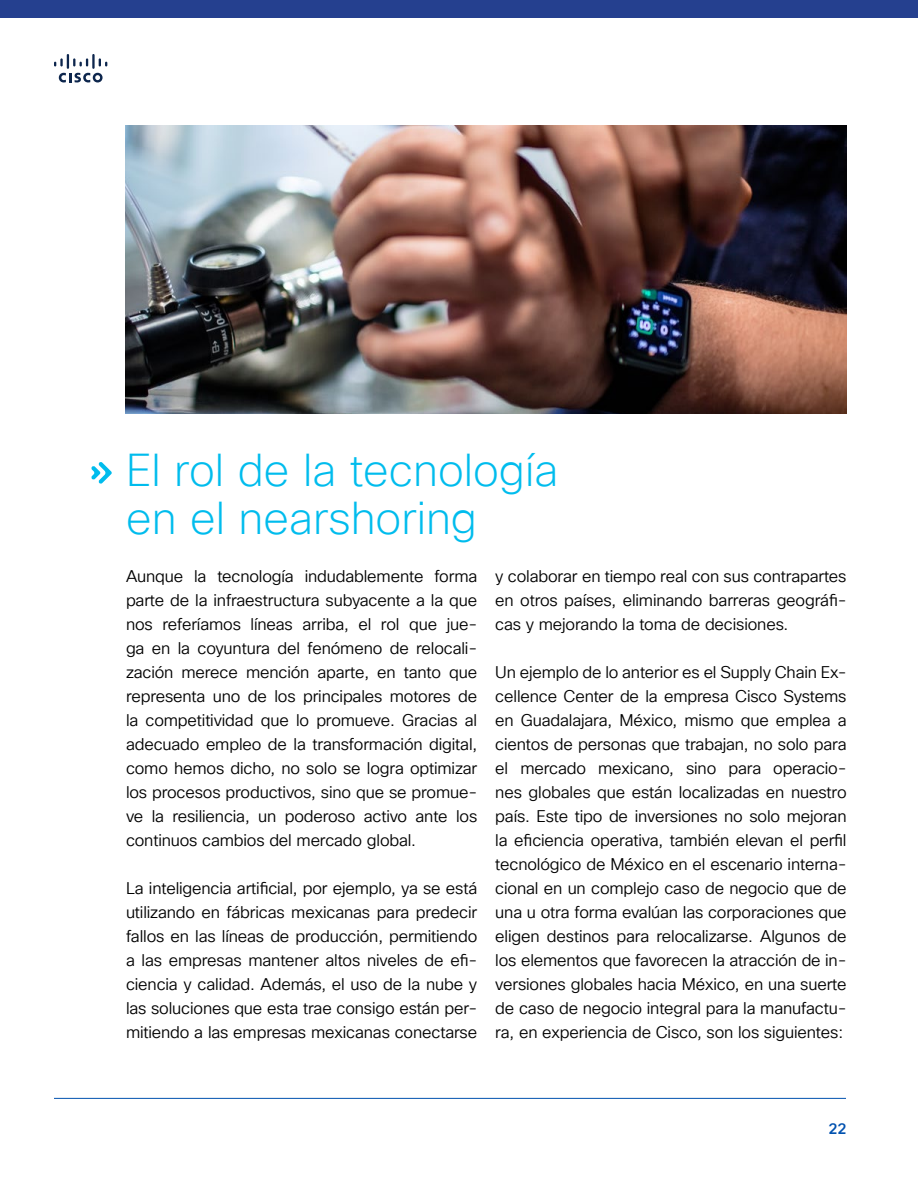
<style>
.page{position:relative;width:918px;height:1188px;background:#fff}
.page>*{position:absolute;margin:0;border:0;box-sizing:border-box;transform-origin:0 0}
.t1{font:200 45px/48px "Cisco Sans TT";color:#00bced}
.t2{font:16.5px/24px "Cisco Sans TT Light";letter-spacing:-.01em;color:#000;text-align:justify}
.t3{font:500 15px "Cisco Sans TT";color:#0051af}
</style>
<div class="page">
<svg style="left:54px;top:54px;width:53px;height:29px"></svg>
<hr style="left:54px;top:1098px;width:792px;height:1px;background:#0051af">
<div style="left:0;top:0;width:918px;height:18px;background:#25408f"></div>
<svg style="left:91px;top:462px;width:21px;height:22px"></svg>
<img style="left:126px;top:125px;width:721px;height:289px">
<p class="t1" style="left:126px;top:446px;width:434px">El rol de la tecnología en el nearshoring</p>
<p class="t2" style="left:126px;top:565px;width:353px">Aunque la tecnología indudablemente forma parte de la infraestructura subyacente a la que nos referíamos líneas arriba, el rol que jue&shy;ga en la coyuntura del fenómeno de relocali&shy;zación merece mención aparte, en tanto que representa uno de los principales motores de la competitividad que lo promueve. Gracias al adecuado empleo de la transformación digital, como hemos dicho, no solo se logra optimizar los procesos productivos, sino que se promue&shy;ve la resiliencia, un poderoso activo ante los continuos cambios del mercado global.</p>
<p class="t2" style="left:126px;top:877px;width:353px">La inteligencia artificial, por ejemplo, ya se está utilizando en fábricas mexicanas para predecir fallos en las líneas de producción, permitiendo a las empresas mantener altos niveles de efi&shy;ciencia y calidad. Además, el uso de la nube y las soluciones que esta trae consigo están per&shy;mitiendo a las empresas mexicanas conectarse</p>
<p class="t2" style="left:495px;top:565px;width:353px">y colaborar en tiempo real con sus contrapartes en otros países, eliminando barreras geográfi&shy;cas y mejorando la toma de decisiones.</p>
<p class="t2" style="left:495px;top:661px;width:353px">Un ejemplo de lo anterior es el Supply Chain Ex&shy;cellence Center de la empresa Cisco Systems en Guadalajara, México, mismo que emplea a cientos de personas que trabajan, no solo para el mercado mexicano, sino para operacio&shy;nes globales que están localizadas en nuestro país. Este tipo de inversiones no solo mejoran la eficiencia operativa, también elevan el perfil tecnológico de México en el escenario interna&shy;cional en un complejo caso de negocio que de una u otra forma evalúan las corporaciones que eligen destinos para relocalizarse. Algunos de los elementos que favorecen la atracción de in&shy;versiones globales hacia México, en una suerte de caso de negocio integral para la manufactu&shy;ra, en experiencia de Cisco, son los siguientes:</p>
<p class="t3" style="left:829px;top:1119px;width:19px">22</p>
</div>
